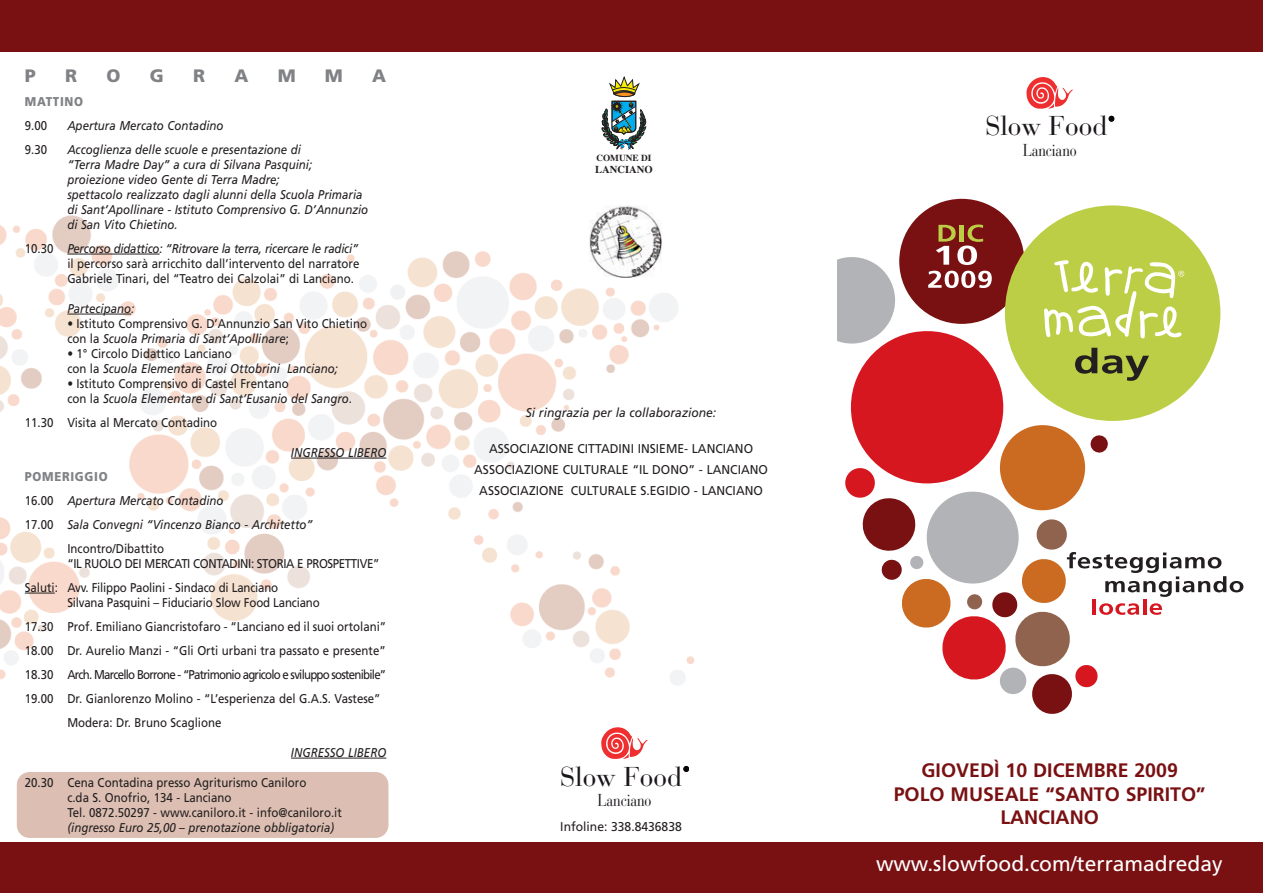
<style>
.page{position:relative;width:1263px;height:893px;background:#fff}
.page>*{position:absolute;margin:0;border:0;box-sizing:border-box;transform-origin:0 0}
.t1{font:27.15px "Bauer Bodoni";color:#1a161a}
.t2{font:21px "Frutiger";color:#fff}
.t3{font:700 19.5px/23.4px "Frutiger";color:#791113;text-align:center}
.t4{font:900 18px "Frutiger";color:#808285}
.t5{font:17.1px "Bauer Bodoni";letter-spacing:-.01em;color:#1a161a;scale:.8 1}
.t6{font:12.75px/15px "Frutiger";color:#231f20;scale:.9 1}
.t7{font:italic 12.75px/15px "Frutiger";color:#231f20;scale:.9 1}
.t8{font:12.75px/21px "Frutiger";color:#231f20;text-align:center;scale:.95 1}
.t9{font:12.75px/24px "Frutiger";letter-spacing:-.035em;color:#231f20;scale:.9 1}
.t10{font:12.75px "Frutiger";letter-spacing:-.065em;color:#231f20;scale:.9 1}
.t11{font:italic 12.75px "Frutiger";color:#231f20;scale:.95 1}
.t12{font:900 12.75px "Frutiger";letter-spacing:.06em;color:#808285;scale:.9 1}
.t13{font:700 10.65px "Times";color:#231f20}
.t14{font:700 9.3px "Times";color:#231f20}
.s1{font-style:italic}
.s2{font-style:normal}
</style>
<div class="page">
<img style="left:0;top:215px;width:695px;height:589px">
<div style="left:17px;top:772px;width:371px;height:66px;background:#dcbfb2;border-radius:13px"></div>
<div style="left:0;top:0;width:1262px;height:51px;background:#791113"></div>
<div style="left:0;top:842px;width:1262px;height:51px;background:#791113"></div>
<svg style="left:601px;top:727px;width:47px;height:32px"></svg>
<svg style="left:684px;top:766px;width:5px;height:5px"></svg>
<svg style="left:1026px;top:77px;width:47px;height:32px"></svg>
<svg style="left:1109px;top:116px;width:5px;height:5px"></svg>
<div style="left:899px;top:199px;width:125px;height:125px;background:#791113;border-radius:50%"></div>
<div style="left:1005px;top:205px;width:215px;height:216px;background:#bcce45;border-radius:50%"></div>
<svg style="left:837px;top:225px;width:406px;height:489px"></svg>
<svg style="left:67px;top:254px;width:17px;height:1px"></svg>
<hr style="left:84px;top:254px;width:76px;height:1px;background:#231f20">
<svg style="left:67px;top:314px;width:18px;height:1px"></svg>
<hr style="left:85px;top:314px;width:46px;height:1px;background:#231f20">
<hr style="left:291px;top:458px;width:95px;height:1px;background:#231f20">
<hr style="left:25px;top:593px;width:30px;height:1px;background:#231f20">
<hr style="left:291px;top:758px;width:95px;height:1px;background:#231f20">
<svg style="left:601px;top:76px;width:46px;height:74px"></svg>
<img style="left:589px;top:205px;width:72px;height:73px">
<h3 class="t4" style="left:25px;top:68px;width:12px">P</h3>
<h3 class="t4" style="left:65px;top:68px;width:14px">R</h3>
<h3 class="t4" style="left:106px;top:68px;width:16px">O</h3>
<h3 class="t4" style="left:150px;top:68px;width:16px">G</h3>
<h3 class="t4" style="left:193px;top:68px;width:14px">R</h3>
<h3 class="t4" style="left:234px;top:68px;width:16px">A</h3>
<h3 class="t4" style="left:278px;top:68px;width:19px">M</h3>
<h3 class="t4" style="left:325px;top:68px;width:19px">M</h3>
<h3 class="t4" style="left:372px;top:68px;width:16px">A</h3>
<p class="t12" style="left:25px;top:96px;width:66px">MATTINO</p>
<p class="t6" style="left:25px;top:119px;width:26px">9.00</p>
<p class="t7" style="left:67px;top:119px;width:175px">Apertura Mercato Contadino</p>
<p class="t6" style="left:25px;top:143px;width:26px">9.30</p>
<p class="t7" style="left:67px;top:143px;width:336px">Accoglienza delle scuole e presentazione di<br>“Terra Madre Day” a cura di Silvana Pasquini; proiezione video Gente di Terra Madre;<br>spettacolo realizzato dagli alunni della Scuola Primaria di Sant’Apollinare - Istituto Comprensivo G. D’Annunzio di San Vito Chietino.</p>
<p class="t6" style="left:67px;top:242px;width:326px;text-align:justify;text-indent:-43px">10.30 <span class="s1">Percorso didattico: “Ritrovare la terra, ricercare le radici” </span>il percorso sarà arricchito dall’intervento del narratore Gabriele Tinari, del “Teatro dei Calzolai” di Lanciano.</p>
<p class="t7" style="left:67px;top:302px;width:76px">Partecipano:</p>
<p class="t6" style="left:67px;top:317px;width:335px">• Istituto Comprensivo G. D’Annunzio San Vito Chietino con la <span class="s1">Scuola Primaria di Sant’Apollinare</span>;</p>
<p class="t7" style="left:67px;top:347px;width:302px"><span class="s2">• 1° Circolo Didattico Lanciano<br>con la</span> Scuola Elementare Eroi Ottobrini Lanciano;</p>
<p class="t6" style="left:67px;top:377px;width:318px">• Istituto Comprensivo di Castel Frentano<br>con la <span class="s1">Scuola Elementare di Sant’Eusanio del Sangro</span>.</p>
<p class="t6" style="left:25px;top:416px;width:215px">11.30 Visita al Mercato Contadino</p>
<p class="t7" style="left:291px;top:446px;width:107px">INGRESSO LIBERO</p>
<p class="t12" style="left:25px;top:471px;width:94px">POMERIGGIO</p>
<p class="t7" style="left:25px;top:494px;width:222px"><span class="s2">16.00</span> Apertura Mercato Contadino</p>
<p class="t7" style="left:25px;top:518px;width:322px"><span class="s2">17.00</span> Sala Convegni “Vincenzo Bianco - Architetto”</p>
<p class="t6" style="left:67px;top:542px;width:109px">Incontro/Dibattito</p>
<p class="t9" style="left:25px;top:552px;width:395px;text-indent:43px">“IL RUOLO DEI MERCATI CONTADINI: STORIA E PROSPETTIVE”<br>Saluti: Avv. Filippo Paolini - Sindaco di Lanciano</p>
<p class="t6" style="left:67px;top:596px;width:282px">Silvana Pasquini – Fiduciario Slow Food Lanciano</p>
<p class="t6" style="left:25px;top:620px;width:403px">17.30 Prof. Emiliano Giancristofaro - “Lanciano ed il suoi ortolani”</p>
<p class="t6" style="left:25px;top:644px;width:402px">18.00 Dr. Aurelio Manzi - “Gli Orti urbani tra passato e presente”</p>
<p class="t10" style="left:25px;top:669px;width:403px">18.30 Arch. Marcello Borrone - “Patrimonio agricolo e sviluppo sostenibile”</p>
<p class="t6" style="left:25px;top:692px;width:397px">19.00 Dr. Gianlorenzo Molino - “L’esperienza del G.A.S. Vastese”</p>
<p class="t6" style="left:67px;top:716px;width:173px">Modera: Dr. Bruno Scaglione</p>
<p class="t7" style="left:291px;top:746px;width:107px">INGRESSO LIBERO</p>
<p class="t6" style="left:67px;top:776px;width:306px;text-indent:-43px">20.30 Cena Contadina presso Agriturismo Caniloro<br>c.da S. Onofrio, 134 - Lanciano<br>Tel. 0872.50297 - www.caniloro.it - info@caniloro.it</p>
<p class="t7" style="left:67px;top:821px;width:298px">(ingresso Euro 25,00 – prenotazione obbligatoria)</p>
<p class="t14" style="left:596px;top:154px;width:57px">COMUNE DI</p>
<p class="t13" style="left:595px;top:165px;width:59px">LANCIANO</p>
<p class="t11" style="left:526px;top:407px;width:202px">Si ringrazia per la collaborazione:</p>
<p class="t8" style="left:474px;top:439px;width:311px">ASSOCIAZIONE CITTADINI INSIEME- LANCIANO<br>ASSOCIAZIONE CULTURALE “IL DONO” - LANCIANO<br>ASSOCIAZIONE CULTURALE S.EGIDIO - LANCIANO</p>
<h1 class="t1" style="left:560px;top:760px;width:123px">Slow Food</h1>
<h3 class="t5" style="left:597px;top:790px;width:69px">Lanciano</h3>
<p class="t8" style="left:560px;top:817px;width:129px">Infoline: 338.8436838</p>
<h1 class="t1" style="left:985px;top:110px;width:123px">Slow Food</h1>
<h3 class="t5" style="left:1023px;top:140px;width:69px">Lanciano</h3>
<h3 class="t3" style="left:894px;top:760px;width:313px">GIOVEDÌ 10 DICEMBRE 2009<br>POLO MUSEALE “SANTO SPIRITO”<br>LANCIANO</h3>
<h2 class="t2" style="left:876px;top:855px;width:348px">www.slowfood.com/terramadreday</h2>
</div>
